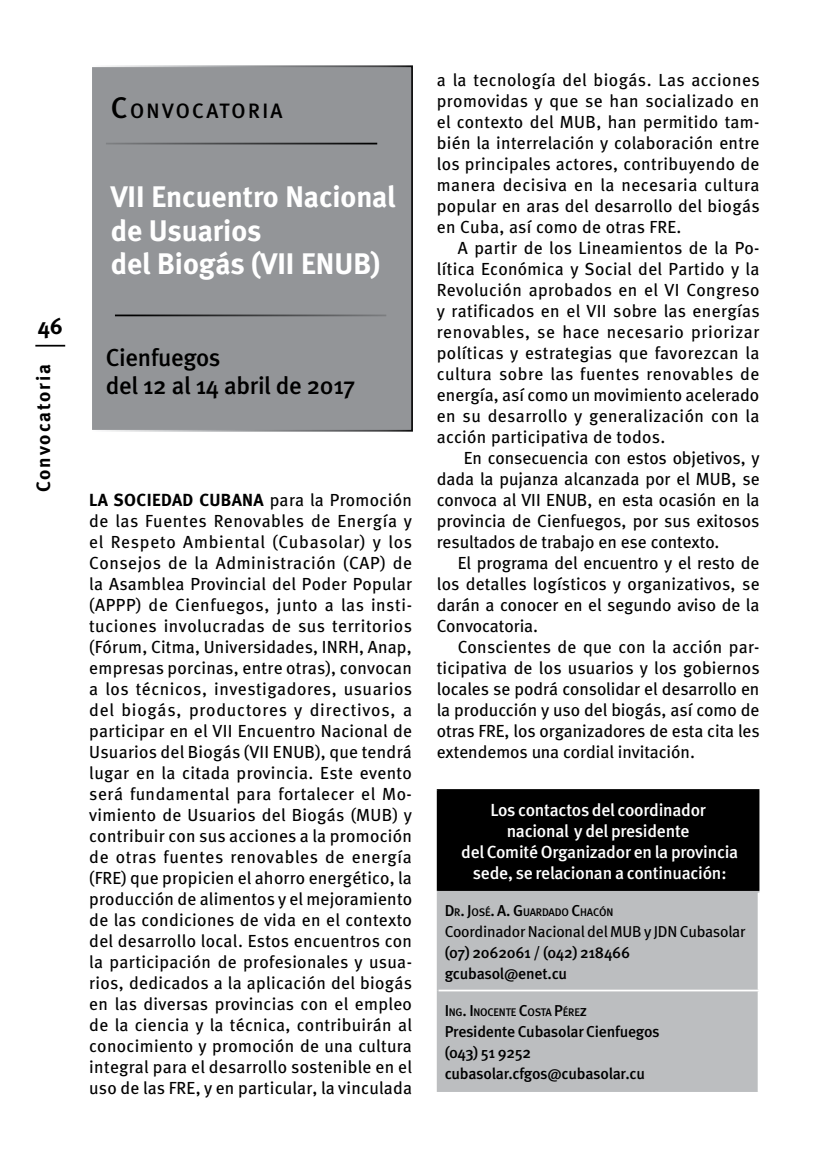
<style>
.page{position:relative;width:819px;height:1166px;background:#fff}
.page>*{position:absolute;margin:0;border:0;box-sizing:border-box;transform-origin:0 0}
.t1{font:700 29.75px/33.2px "Meta";color:#fff}
.t2{font:500 24.5px/28px "Meta";letter-spacing:-.01em;color:#000}
.t3{font:700 22.75px "Meta";color:#000}
.t4{font:500 20.82px "Meta";letter-spacing:.115em;color:#000}
.t5{font:700 19.25px "Meta";color:#000}
.t6{font:17.5px/21px "Meta";letter-spacing:.01em;color:#000;text-align:justify}
.t7{font:500 17.5px/21px "Meta";letter-spacing:-.01em;color:#fff;text-align:center}
.t8{font:700 17.5px "Meta";letter-spacing:.02em;color:#000}
.t9{font:500 15.75px/21px "Meta";letter-spacing:-.015em;color:#000}
.t10{font:15.75px "Meta";letter-spacing:-.01em;color:#000}
.t11{font:500 11.03px "Meta";letter-spacing:-.015em;color:#000}
.s1{font-size:29.75px}
.s2{font-size:15.75px}
</style>
<div class="page">
<hr style="left:35px;top:345px;width:30px;height:2px;background:#000">
<div style="left:91px;top:66px;width:321px;height:365px;background:#939598"></div>
<div style="left:90px;top:65px;width:323px;height:367px;border:2px solid #fff"></div>
<div style="left:437px;top:790px;width:321px;height:102px;background:#000"></div>
<div style="left:438px;top:892px;width:319px;height:200px;background:#bcbec0"></div>
<hr style="left:437px;top:789px;width:322px;height:2px;background:#000">
<hr style="left:757px;top:791px;width:2px;height:100px;background:#000">
<hr style="left:437px;top:891px;width:322px;height:1px;background:#bcbec0">
<hr style="left:437px;top:892px;width:1px;height:98px;background:#bcbec0">
<hr style="left:437px;top:990px;width:1px;height:102px;background:#bcbec0">
<hr style="left:438px;top:989px;width:321px;height:2px;background:#fff">
<hr style="left:115px;top:314px;width:271px;height:2px;background:#000">
<hr style="left:106px;top:143px;width:271px;height:1px;background:#000">
<h3 class="t3" style="left:38px;top:312px;width:26px">46</h3>
<p class="t5" style="left:32px;top:492px;width:129px;rotate:-90deg">Convocatoria</p>
<p class="t4" style="left:111px;top:99px;width:173px"><span class="s1">C</span>ONVOCATORIA</p>
<h1 class="t1" style="left:111px;top:180px;width:286px">VII Encuentro Nacional de Usuarios<br>del Biogás (VII ENUB)</h1>
<h2 class="t2" style="left:106px;top:343px;width:251px">Cienfuegos<br>del 12 al 14 abril de 2017</h2>
<p class="t6" style="left:89px;top:489px;width:324px;text-indent:180px">para la Promoción de las Fuentes Renovables de Energía y el Respeto Ambiental (Cubasolar) y los Consejos de la Administración (CAP) de la Asamblea Provincial del Poder Popular (APPP) de Cienfuegos, junto a las insti&shy;tuciones involucradas de sus territorios (Fórum, Citma, Universidades, INRH, Anap, empresas porcinas, entre otras), convocan a los técnicos, investigadores, usuarios del biogás, productores y directivos, a participar en el VII Encuentro Nacional de Usuarios del Biogás (VII ENUB), que tendrá lugar en la citada provincia. Este evento será fundamental para fortalecer el Mo&shy;vimiento de Usuarios del Biogás (MUB) y contribuir con sus acciones a la promoción de otras fuentes renovables de energía (FRE) que propicien el ahorro energético, la producción de alimentos y el mejoramiento de las condiciones de vida en el contexto del desarrollo local. Estos encuentros con la participación de profesionales y usua&shy;rios, dedicados a la aplicación del biogás en las diversas provincias con el empleo de la ciencia y la técnica, contribuirán al conocimiento y promoción de una cultura integral para el desarrollo sostenible en el uso de las FRE, y en particular, la vinculada</p>
<p class="t8" style="left:89px;top:489px;width:83px">LA SOCIEDAD</p>
<p class="t8" style="left:199px;top:489px;width:33px">CUBANA</p>
<p class="t6" style="left:437px;top:69px;width:324px">a la tecnología del biogás. Las acciones promovidas y que se han socializado en el contexto del MUB, han permitido tam&shy;bién la interrelación y colaboración entre los principales actores, contribuyendo de manera decisiva en la necesaria cultura popular en aras del desarrollo del biogás en Cuba, así como de otras FRE.</p>
<p class="t6" style="left:437px;top:237px;width:324px;text-indent:21px">A partir de los Lineamientos de la Po&shy;lítica Económica y Social del Partido y la Revolución aprobados en el VI Congreso y ratificados en el VII sobre las energías renovables, se hace necesario priorizar políticas y estrategias que favorezcan la cultura sobre las fuentes renovables de energía, así como un movimiento acelerado en su desarrollo y generalización con la acción participativa de todos.</p>
<p class="t6" style="left:437px;top:447px;width:324px;text-indent:27px">En consecuencia con estos objetivos, y dada la pujanza alcanzada por el MUB, se convoca al VII ENUB, en esta ocasión en la provincia de Cienfuegos, por sus exitosos resultados de trabajo en ese contexto.</p>
<p class="t6" style="left:437px;top:552px;width:324px;text-indent:21px">El programa del encuentro y el resto de los detalles logísticos y organizativos, se darán a conocer en el segundo aviso de la Convocatoria.</p>
<p class="t6" style="left:437px;top:636px;width:324px;text-indent:21px">Conscientes de que con la acción par&shy;ticipativa de los usuarios y los gobiernos locales se podrá consolidar el desarrollo en la producción y uso del biogás, así como de otras FRE, los organizadores de esta cita les extendemos una cordial invitación.</p>
<p class="t7" style="left:461px;top:799px;width:278px">Los contactos del coordinador nacional y del presidente<br>del Comité Organizador en la provincia sede, se relacionan a continuación:</p>
<p class="t11" style="left:444px;top:905px;width:170px"><span class="s2">D</span>R<span class="s2">. J</span>OSÉ<span class="s2">. A. G</span>UARDADO <span class="s2">C</span>HACÓN</p>
<p class="t10" style="left:444px;top:922px;width:302px">Coordinador Nacional del MUB y JDN Cubasolar</p>
<p class="t9" style="left:444px;top:942px;width:187px">(07) 2062061 / (042) 218466 gcubasol@enet.cu</p>
<p class="t11" style="left:444px;top:1006px;width:144px"><span class="s2">I</span> NG<span class="s2">. I</span> NOCENTE <span class="s2">C</span>OSTA <span class="s2">P</span>ÉRE<span class="s2">z</span></p>
<p class="t9" style="left:444px;top:1021px;width:216px">Presidente Cubasolar Cienfuegos (043) 51 9252 cubasolar.cfgos@cubasolar.cu</p>
</div>
